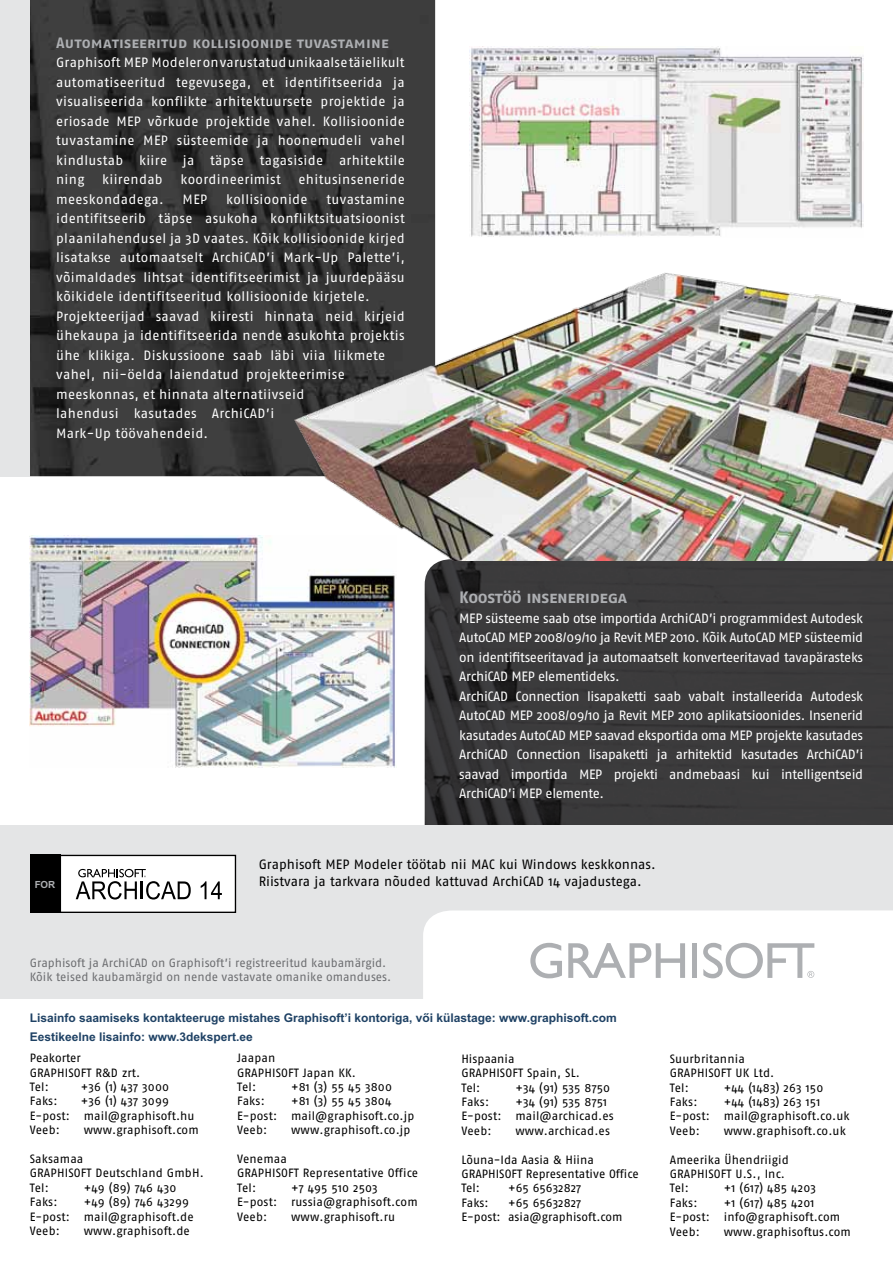
<style>
.page{position:relative;width:893px;height:1263px;background:#fff}
.page>*{position:absolute;margin:0;border:0;box-sizing:border-box;transform-origin:0 0}
.t1{font:16.5px "Fago No Bold Caps";letter-spacing:-.025em;color:#adafb2}
.t2{font:15px "Fago No Bold Caps";letter-spacing:.01em;color:#adafb2}
.t3{font:13.5px/19.5px "Fago No";letter-spacing:.025em;color:#fff;text-align:justify}
.t4{font:13.5px/19.5px "Fago No";letter-spacing:-.025em;color:#fff}
.t5{font:13.5px/16.2px "Fago No";color:#000}
.t6{font:12px/14.4px "Fago No";letter-spacing:.01em;color:#000}
.t7{font:12px/19.5px "Arial HU Bold";color:#1e4164}
.t8{font:12px/14.4px "Fago No";color:#6d6e71}
.t9{font:9.75px "Arial HU Bold";color:#adafb2}
</style>
<div class="page">
<img style="left:425px;top:560px;width:468px;height:265px">
<div style="left:0;top:825px;width:893px;height:174px;background:#e4e5e6"></div>
<img style="left:30px;top:536px;width:365px;height:231px">
<div style="left:30px;top:855px;width:30px;height:58px;background:#000"></div>
<div style="left:60px;top:855px;width:175px;height:57px;background:#fff"></div>
<div style="left:60px;top:855px;width:176px;height:58px;border:1px solid #000"></div>
<svg style="left:76px;top:869px;width:115px;height:30px"></svg>
<svg style="left:201px;top:881px;width:21px;height:18px"></svg>
<img style="left:30px;top:0;width:405px;height:476px">
<img style="left:470px;top:47px;width:393px;height:190px">
<img style="left:295px;top:272px;width:598px;height:288px">
<svg style="left:423px;top:910px;width:470px;height:89px"></svg>
<div style="left:0;top:0;width:30px;height:476px;background:#e4e5e6"></div>
<p class="t2" style="left:56px;top:34px;width:334px">Automatiseeritud kollisioonide tuvastamine</p>
<p class="t3" style="left:56px;top:53px;width:350px">Graphisoft MEP Modeler on varustatud unikaalse täielikult automatiseeritud tegevusega, et identifitseerida ja visualiseerida konflikte arhitektuursete projektide ja eriosade MEP võrkude projektide vahel. Kollisioonide tuvastamine MEP süsteemide ja hoonemudeli vahel kindlustab kiire ja täpse tagasiside arhitektile ning</p>
<p class="t3" style="left:102px;top:170px;width:62px">kiirendab</p>
<p class="t3" style="left:181px;top:170px;width:102px">koordineerimist</p>
<p class="t3" style="left:299px;top:170px;width:108px">ehitusinseneride</p>
<p class="t3" style="left:56px;top:189px;width:109px">meeskondadega.</p>
<p class="t3" style="left:183px;top:189px;width:26px">MEP</p>
<p class="t3" style="left:226px;top:189px;width:83px">kollisioonide</p>
<p class="t3" style="left:56px;top:189px;width:350px;text-align:left;text-indent:270px">tuvastamine identifitseerib täpse asukoha konfliktsituatsioonist plaanilahendusel ja 3D vaates. Kõik kollisioonide kirjed lisatakse automaatselt ArchiCAD’i Mark-Up Palette’i, võimaldades lihtsat identifitseerimist ja juurdepääsu kõikidele identifitseeritud kollisioonide kirjetele.<br>Projekteerijad saavad kiiresti hinnata neid kirjeid ühekaupa ja identifitseerida nende asukohta projektis ühe klikiga. Diskussioone saab läbi viia liikmete vahel, nii-öelda laiendatud projekteerimise meeskonnas, et hinnata alternatiivseid<br>lahendusi kasutades ArchiCAD’i<br>Mark-Up töövahendeid.</p>
<h1 class="t1" style="left:459px;top:588px;width:170px">Koostöö inseneridega</h1>
<p class="t4" style="left:459px;top:608px;width:405px">MEP süsteeme saab otse importida ArchiCAD’i programmidest Autodesk AutoCAD MEP 2008/09/10 ja Revit MEP 2010. Kõik AutoCAD MEP süsteemid on identifitseeritavad ja automaatselt konverteeritavad tavapärasteks ArchiCAD MEP elementideks.<br>ArchiCAD Connection lisapaketti saab vabalt installeerida Autodesk AutoCAD MEP 2008/09/10 ja Revit MEP 2010 aplikatsioonides. Insenerid kasutades AutoCAD MEP saavad eksportida oma MEP projekte kasutades ArchiCAD Connection lisapaketti ja arhitektid kasutades ArchiCAD’i saavad importida MEP projekti andmebaasi kui intelligentseid ArchiCAD’i MEP elemente.</p>
<p class="t9" style="left:35px;top:879px;width:22px">FOR</p>
<p class="t5" style="left:259px;top:856px;width:399px">Graphisoft MEP Modeler töötab nii MAC kui Windows keskkonnas.<br>Riistvara ja tarkvara nõuded kattuvad ArchiCAD 14 vajadustega.</p>
<p class="t8" style="left:30px;top:955px;width:363px">Graphisoft ja ArchiCAD on Graphisoft’i registreeritud kaubamärgid.<br>Kõik teised kaubamärgid on nende vastavate omanike omanduses.</p>
<p class="t7" style="left:30px;top:1008px;width:589px">Lisainfo saamiseks kontakteeruge mistahes Graphisoft’i kontoriga, või külastage: www.graphisoft.com<br>Eestikeelne lisainfo: www.3dekspert.ee</p>
<p class="t6" style="left:30px;top:1050px;width:112px">Peakorter<br>GRAPHISOFT R&amp;D zrt.<br>Tel:</p>
<p class="t6" style="left:81px;top:1079px;width:90px">+36 (1) 437 3000</p>
<p class="t6" style="left:237px;top:1050px;width:120px">Jaapan<br>GRAPHISOFT Japan KK.<br>Tel:</p>
<p class="t6" style="left:291px;top:1079px;width:102px">+81 (3) 55 45 3800</p>
<p class="t6" style="left:461px;top:1051px;width:120px">Hispaania<br>GRAPHISOFT Spain, SL.<br>Tel:</p>
<p class="t6" style="left:515px;top:1080px;width:96px">+34 (91) 535 8750</p>
<p class="t6" style="left:670px;top:1051px;width:106px">Suurbritannia<br>GRAPHISOFT UK Ltd.<br>Tel:</p>
<p class="t6" style="left:724px;top:1080px;width:101px">+44 (1483) 263 150</p>
<p class="t6" style="left:30px;top:1094px;width:166px;text-indent:51px">+36 (1) 437 3099<br>E-post: mail@graphisoft.hu<br>Veeb:</p>
<p class="t6" style="left:30px;top:1094px;width:29px">Faks:</p>
<p class="t6" style="left:84px;top:1122px;width:117px">www.graphisoft.com</p>
<p class="t6" style="left:30px;top:1151px;width:176px">Saksamaa<br>GRAPHISOFT Deutschland GmbH.<br>Tel:</p>
<p class="t6" style="left:84px;top:1180px;width:94px">+49 (89) 746 430</p>
<p class="t6" style="left:30px;top:1194px;width:165px;text-indent:54px">+49 (89) 746 43299<br>E-post: mail@graphisoft.de<br>Veeb:</p>
<p class="t6" style="left:30px;top:1194px;width:29px">Faks:</p>
<p class="t6" style="left:84px;top:1223px;width:108px">www.graphisoft.de</p>
<p class="t6" style="left:237px;top:1094px;width:179px;text-indent:54px">+81 (3) 55 45 3804<br>E-post: mail@graphisoft.co.jp<br>Veeb:</p>
<p class="t6" style="left:237px;top:1094px;width:29px">Faks:</p>
<p class="t6" style="left:291px;top:1122px;width:121px">www.graphisoft.co.jp</p>
<p class="t6" style="left:237px;top:1151px;width:183px">Venemaa<br>GRAPHISOFT Representative Office<br>Tel:</p>
<p class="t6" style="left:237px;top:1180px;width:182px;text-indent:54px">+7 495 510 2503<br>E-post: russia@graphisoft.com<br>Veeb:</p>
<p class="t6" style="left:291px;top:1209px;width:106px">www.graphisoft.ru</p>
<p class="t6" style="left:461px;top:1094px;width:154px;text-indent:54px">+34 (91) 535 8751<br>E-post: mail@archicad.es<br>Veeb:</p>
<p class="t6" style="left:461px;top:1094px;width:29px">Faks:</p>
<p class="t6" style="left:515px;top:1123px;width:96px">www.archicad.es</p>
<p class="t6" style="left:461px;top:1152px;width:179px">Lõuna-Ida Aasia &amp; Hiina<br>GRAPHISOFT Representative Office<br>Tel:</p>
<p class="t6" style="left:508px;top:1181px;width:74px">+65 65632827</p>
<p class="t6" style="left:670px;top:1094px;width:182px;text-indent:54px">+44 (1483) 263 151<br>E-post: mail@graphisoft.co.uk<br>Veeb:</p>
<p class="t6" style="left:670px;top:1094px;width:29px">Faks:</p>
<p class="t6" style="left:724px;top:1123px;width:124px">www.graphisoft.co.uk</p>
<p class="t6" style="left:670px;top:1152px;width:121px">Ameerika Ühendriigid<br>GRAPHISOFT U.S., Inc.<br>Tel:</p>
<p class="t6" style="left:724px;top:1181px;width:94px">+1 (617) 485 4203</p>
<p class="t6" style="left:461px;top:1195px;width:29px">Faks:</p>
<p class="t6" style="left:461px;top:1195px;width:163px;text-align:center">+65 65632827<br>E-post: asia@graphisoft.com</p>
<p class="t6" style="left:670px;top:1195px;width:172px;text-indent:54px">+1 (617) 485 4201<br>E-post: info@graphisoft.com<br>Veeb:</p>
<p class="t6" style="left:670px;top:1195px;width:29px">Faks:</p>
<p class="t6" style="left:724px;top:1224px;width:129px">www.graphisoftus.com</p>
</div>
